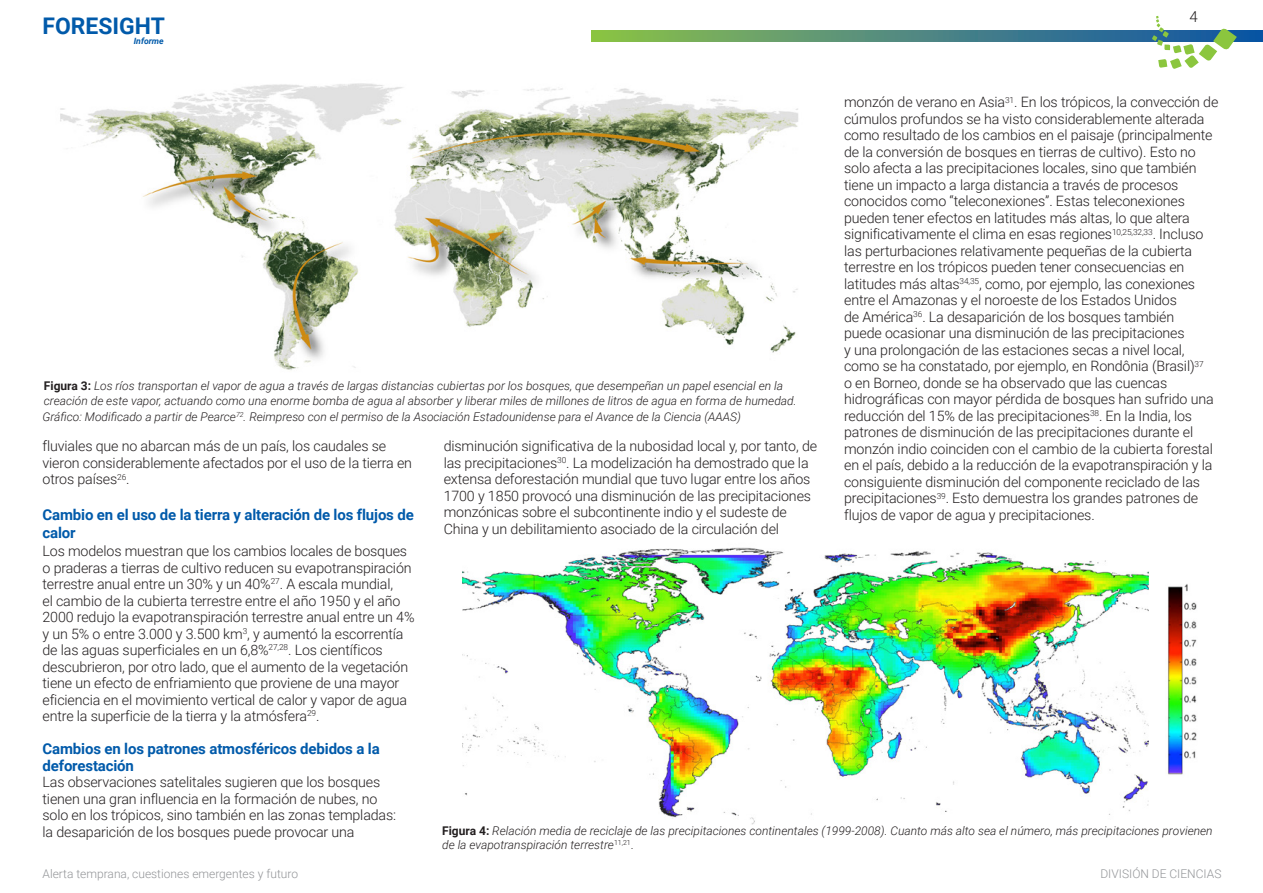
<style>
.page{position:relative;width:1263px;height:893px;background:#fff}
.page>*{position:absolute;margin:0;border:0;box-sizing:border-box;transform-origin:0 0}
.t1{font:700 22.95px "Roboto";color:#015aaa}
.FB_Section_heading{font:700 15px/18px "Roboto";letter-spacing:-.01em;color:#015aaa}
.t2{font:300 15px "Roboto";color:#231f20}
.Body{font:300 14.25px/16.5px "Roboto";letter-spacing:-.01em;color:#231f20}
.FB_Section_heading-2{font:italic 300 12px/14.4px "Roboto";color:#231f20}
.t3{font:300 12px "Roboto";color:#939598}
.t4{font:italic 700 8.7px "Roboto";color:#015aaa}
.s1{font-weight:700;font-style:normal}
.s2{font-style:normal}
</style>
<div class="page">
<svg style="left:591px;top:30px;width:672px;height:12px;background:#548e78"></svg>
<svg style="left:1152px;top:16px;width:85px;height:53px"></svg>
<img style="left:462px;top:547px;width:686px;height:277px">
<img style="left:1167px;top:584px;width:30px;height:191px">
<img style="left:60px;top:83px;width:738px;height:287px">
<h1 class="t1" style="left:43px;top:10px;width:124px">FORESIGHT</h1>
<p class="t4" style="left:134px;top:35px;width:32px">Informe</p>
<p class="t2" style="left:1189px;top:6px;width:10px">4</p>
<p class="Body" style="left:844px;top:94px;width:376px">monzón de verano en Asia<sup>31</sup>. En los trópicos, la convección de cúmulos profundos se ha visto considerablemente alterada como resultado de los cambios en el paisaje (principalmente de la conversión de bosques en tierras de cultivo). Esto no solo afecta a las precipitaciones locales, sino que también tiene un impacto a larga distancia a través de procesos conocidos como “teleconexiones”. Estas teleconexiones pueden tener efectos en latitudes más altas, lo que altera significativamente el clima en esas regiones<sup>10,25,32,33</sup>. Incluso las perturbaciones relativamente pequeñas de la cubierta terrestre en los trópicos pueden tener consecuencias en latitudes más altas<sup>34,35</sup>, como, por ejemplo, las conexiones entre el Amazonas y el noroeste de los Estados Unidos<br>de América<sup>36</sup>. La desaparición de los bosques también<br>puede ocasionar una disminución de las precipitaciones<br>y una prolongación de las estaciones secas a nivel local, como se ha constatado, por ejemplo, en Rondônia (Brasil)<sup>37<br></sup>o en Borneo, donde se ha observado que las cuencas hidrográficas con mayor pérdida de bosques han sufrido una reducción del 15% de las precipitaciones<sup>38</sup>. En la India, los patrones de disminución de las precipitaciones durante el monzón indio coinciden con el cambio de la cubierta forestal en el país, debido a la reducción de la evapotranspiración y la consiguiente disminución del componente reciclado de las precipitaciones<sup>39</sup>. Esto demuestra los grandes patrones de flujos de vapor de agua y precipitaciones.</p>
<p class="FB_Section_heading-2" style="left:44px;top:378px;width:754px"><span class="s1">Figura 3:</span> Los ríos transportan el vapor de agua a través de largas distancias cubiertas por los bosques, que desempeñan un papel esencial en la creación de este vapor, actuando como una enorme bomba de agua al absorber y liberar miles de millones de litros de agua en forma de humedad.</p>
<p class="FB_Section_heading-2" style="left:43px;top:409px;width:700px">Gráfico: Modificado a partir de Pearce<sup>72</sup>. Reimpreso con el permiso de la Asociación Estadounidense para el Avance de la Ciencia (AAAS)</p>
<p class="Body" style="left:43px;top:438px;width:371px">fluviales que no abarcan más de un país, los caudales se vieron considerablemente afectados por el uso de la tierra en otros países<sup>26</sup>.</p>
<p class="FB_Section_heading" style="left:43px;top:505px;width:373px">Cambio en el uso de la tierra y alteración de los flujos de calor</p>
<p class="Body" style="left:43px;top:542px;width:373px">Los modelos muestran que los cambios locales de bosques o praderas a tierras de cultivo reducen su evapotranspiración terrestre anual entre un 30% y un 40%<sup>27</sup>. A escala mundial,<br>el cambio de la cubierta terrestre entre el año 1950 y el año 2000 redujo la evapotranspiración terrestre anual entre un 4% y un 5% o entre 3.000 y 3.500 km<sup>3</sup>, y aumentó la escorrentía de las aguas superficiales en un 6,8%<sup>27,28</sup>. Los científicos descubrieron, por otro lado, que el aumento de la vegetación tiene un efecto de enfriamiento que proviene de una mayor eficiencia en el movimiento vertical de calor y vapor de agua entre la superficie de la tierra y la atmósfera<sup>29</sup>.</p>
<p class="FB_Section_heading" style="left:43px;top:740px;width:339px;line-height:16.5px">Cambios en los patrones atmosféricos debidos a la deforestación</p>
<p class="Body" style="left:43px;top:773px;width:355px">Las observaciones satelitales sugieren que los bosques tienen una gran influencia en la formación de nubes, no solo en los trópicos, sino también en las zonas templadas: la desaparición de los bosques puede provocar una</p>
<p class="Body" style="left:444px;top:438px;width:375px">disminución significativa de la nubosidad local y, por tanto, de las precipitaciones<sup>30</sup>. La modelización ha demostrado que la extensa deforestación mundial que tuvo lugar entre los años 1700 y 1850 provocó una disminución de las precipitaciones monzónicas sobre el subcontinente indio y el sudeste de China y un debilitamiento asociado de la circulación del</p>
<p class="FB_Section_heading-2" style="left:442px;top:823px;width:772px"><span class="s1">Figura 4:</span> Relación media de reciclaje de las precipitaciones continentales (1999-2008). Cuanto más alto sea el número, más precipitaciones provienen de la evapotranspiración terrestre<sup>11,21</sup><span class="s2">.</span></p>
<p class="t3" style="left:43px;top:865px;width:257px">Alerta temprana, cuestiones emergentes y futuro</p>
<p class="t3" style="left:1100px;top:865px;width:123px">DIVISIÓN DE CIENCIAS</p>
</div>
